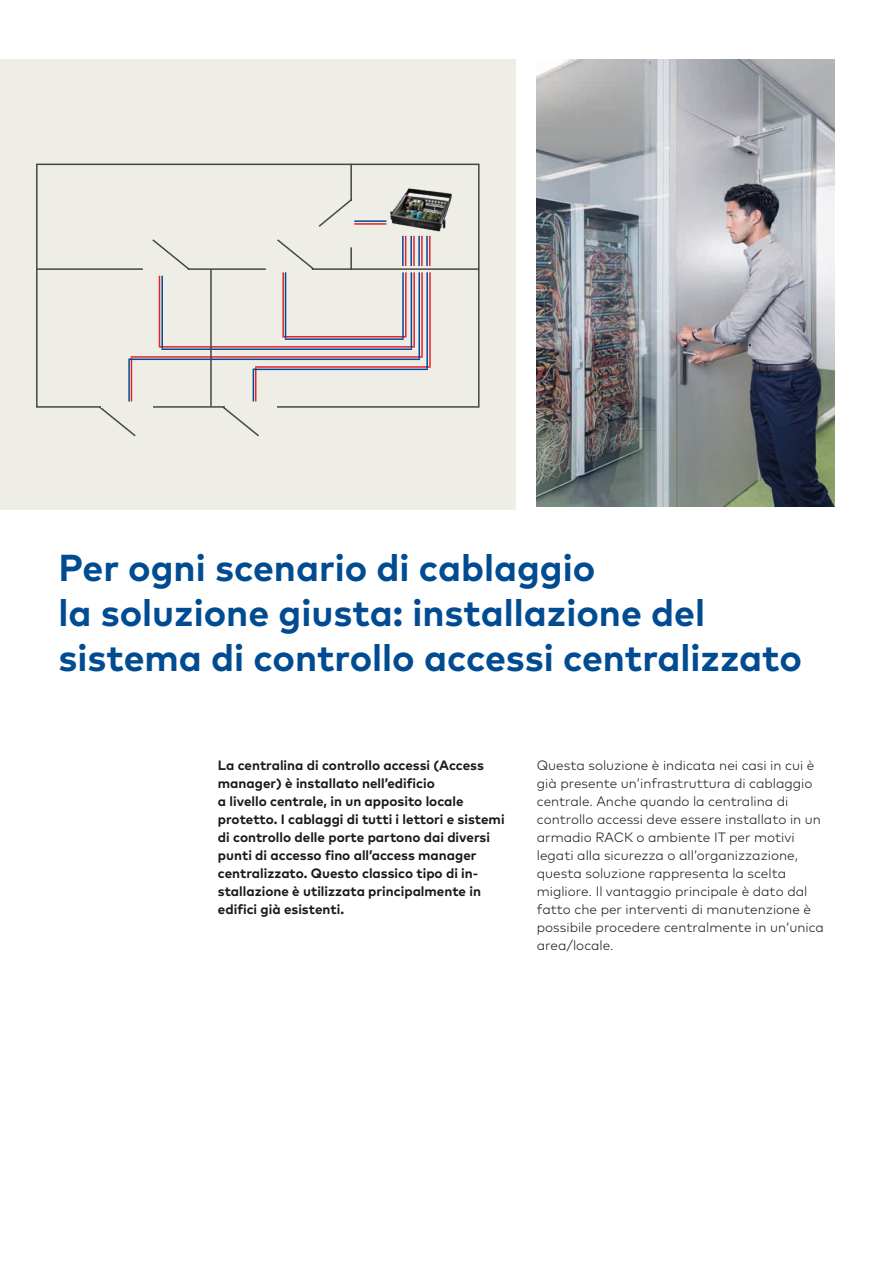
<style>
.page{position:relative;width:893px;height:1263px;background:#fff}
.page>*{position:absolute;margin:0;border:0;box-sizing:border-box;transform-origin:0 0}
.t1{font:700 37.5px/45px "Mark Pro";color:#004b91}
.t2{font:300 13.5px/18px "Mark Pro";color:#1b1a19}
.t3{font:700 13.5px/18px "Mark Pro";color:#1b1a19}
</style>
<div class="page">
<div style="left:0;top:59px;width:516px;height:450px;background:#eeede6"></div>
<img style="left:537px;top:59px;width:297px;height:447px">
<hr style="left:405px;top:272px;width:2px;height:64px;background:#e52230">
<hr style="left:282px;top:272px;width:2px;height:64px;background:#e52230">
<hr style="left:405px;top:236px;width:1px;height:30px;background:#e52230">
<hr style="left:354px;top:223px;width:32px;height:2px;background:#e52230">
<hr style="left:413px;top:272px;width:2px;height:74px;background:#e52230">
<hr style="left:413px;top:236px;width:2px;height:30px;background:#e52230">
<hr style="left:421px;top:272px;width:2px;height:84px;background:#e52230">
<hr style="left:421px;top:236px;width:2px;height:30px;background:#e52230">
<hr style="left:429px;top:272px;width:2px;height:94px;background:#e52230">
<hr style="left:429px;top:236px;width:2px;height:30px;background:#e52230">
<hr style="left:255px;top:368px;width:1px;height:33px;background:#e52230">
<hr style="left:131px;top:358px;width:1px;height:43px;background:#e52230">
<hr style="left:159px;top:276px;width:1px;height:70px;background:#e52230">
<hr style="left:255px;top:366px;width:176px;height:2px;background:#e52230">
<hr style="left:131px;top:356px;width:292px;height:2px;background:#e52230">
<hr style="left:159px;top:346px;width:256px;height:2px;background:#e52230">
<hr style="left:282px;top:336px;width:125px;height:1px;background:#e52230">
<hr style="left:402px;top:272px;width:2px;height:66px;background:#004b91">
<hr style="left:285px;top:272px;width:1px;height:66px;background:#004b91">
<hr style="left:402px;top:236px;width:2px;height:30px;background:#004b91">
<hr style="left:354px;top:220px;width:32px;height:2px;background:#004b91">
<hr style="left:411px;top:272px;width:1px;height:76px;background:#004b91">
<hr style="left:410px;top:236px;width:2px;height:30px;background:#004b91">
<hr style="left:418px;top:272px;width:2px;height:87px;background:#004b91">
<hr style="left:418px;top:236px;width:2px;height:30px;background:#004b91">
<hr style="left:426px;top:272px;width:2px;height:97px;background:#004b91">
<hr style="left:426px;top:236px;width:2px;height:30px;background:#004b91">
<hr style="left:253px;top:370px;width:1px;height:31px;background:#004b91">
<hr style="left:128px;top:360px;width:2px;height:41px;background:#004b91">
<hr style="left:161px;top:276px;width:2px;height:72px;background:#004b91">
<hr style="left:253px;top:369px;width:175px;height:1px;background:#004b91">
<hr style="left:128px;top:359px;width:292px;height:1px;background:#004b91">
<hr style="left:161px;top:348px;width:251px;height:2px;background:#004b91">
<hr style="left:285px;top:338px;width:119px;height:2px;background:#004b91">
<div style="left:36px;top:164px;width:444px;height:244px;border:2px solid #444749"></div>
<hr style="left:37px;top:268px;width:106px;height:2px;background:#444749">
<hr style="left:188px;top:268px;width:78px;height:2px;background:#444749">
<hr style="left:210px;top:269px;width:2px;height:137px;background:#444749">
<hr style="left:350px;top:247px;width:2px;height:23px;background:#444749">
<hr style="left:350px;top:164px;width:2px;height:37px;background:#444749">
<svg style="left:152px;top:239px;width:39px;height:31px"></svg>
<svg style="left:277px;top:239px;width:37px;height:31px"></svg>
<svg style="left:318px;top:197px;width:35px;height:30px"></svg>
<svg style="left:221px;top:405px;width:38px;height:32px"></svg>
<svg style="left:97px;top:405px;width:39px;height:32px"></svg>
<hr style="left:312px;top:268px;width:167px;height:2px;background:#444749">
<img style="left:386px;top:188px;width:66px;height:48px">
<hr style="left:225px;top:405px;width:51px;height:3px;background:#eeede6">
<hr style="left:102px;top:405px;width:51px;height:3px;background:#eeede6">
<h1 class="t1" style="left:58px;top:542px;width:745px">Per ogni scenario di cablaggio<br>la soluzione giusta: installazione del sistema di controllo accessi centralizzato</h1>
<p class="t3" style="left:218px;top:755px;width:288px">La centralina di controllo accessi (Access manager) è installato nell’edificio<br>a livello centrale, in un apposito locale protetto. I cablaggi di tutti i lettori e sistemi di controllo delle porte partono dai diversi punti di accesso fino all’access manager centralizzato. Questo classico tipo di in&shy;stallazione è utilizzata principalmente in edifici già esistenti.</p>
<p class="t2" style="left:537px;top:755px;width:288px">Questa soluzione è indicata nei casi in cui è già presente un’infrastruttura di cablaggio centrale. Anche quando la centralina di controllo accessi deve essere installato in un armadio RACK o ambiente IT per motivi legati alla sicurezza o all’organizzazione, questa soluzione rappresenta la scelta migliore. Il vantaggio principale è dato dal fatto che per interventi di manutenzione è possibile procedere centralmente in un‘unica area/locale.</p>
</div>
